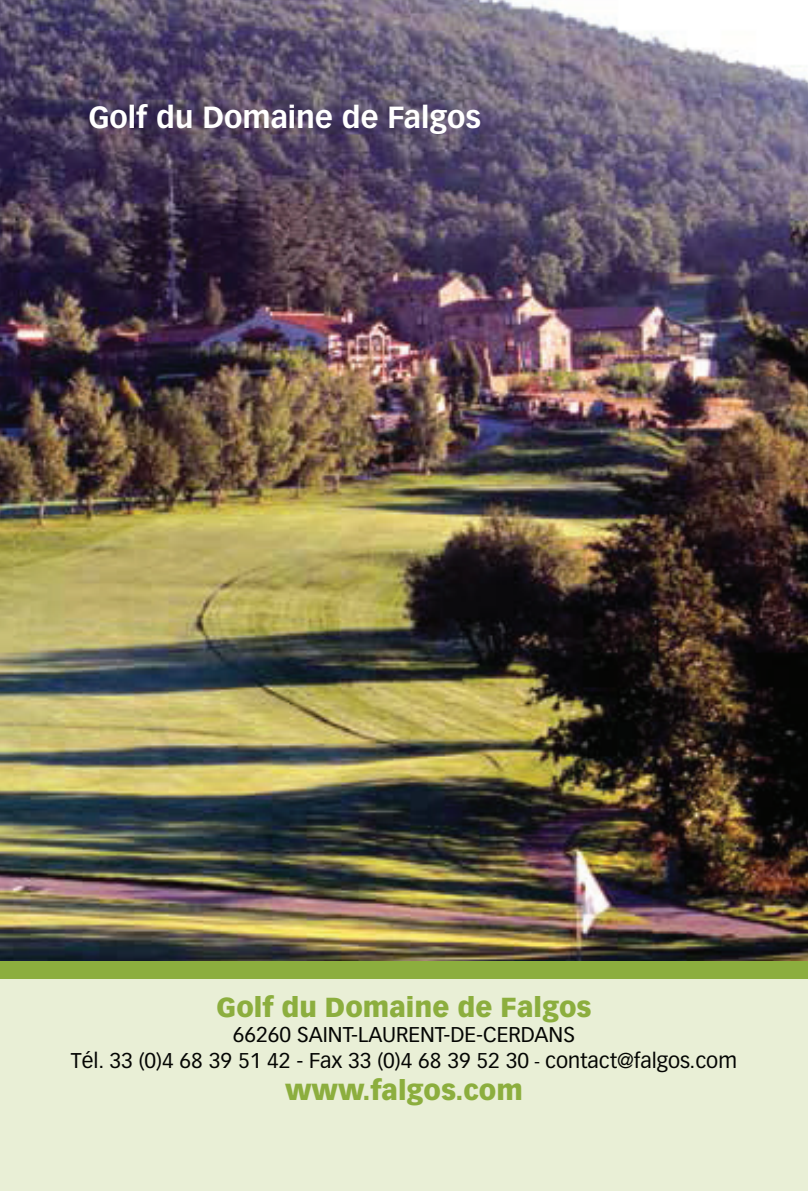
<style>
.page{position:relative;width:808px;height:1191px;background:#fff}
.page>*{position:absolute;margin:0;border:0;box-sizing:border-box;transform-origin:0 0}
.t1{font:700 30px "Vectora LH";color:#fff}
.t2{font:900 27px "Vectora LH";color:#8cae3e}
.t3{font:21px/25.2px "Vectora LH";color:#040503;text-align:center}
.s1{font-size:18px}
</style>
<div class="page">
<img style="left:0;top:0;width:808px;height:961px">
<div style="left:0;top:978px;width:808px;height:212px;background:#e9efd6"></div>
<div style="left:0;top:961px;width:808px;height:17px;background:#8cae3e"></div>
<h1 class="t1" style="left:88px;top:99px;width:394px">Golf du Domaine de Falgos</h1>
<p class="t2" style="left:216px;top:990px;width:377px">Golf du Domaine de Falgos</p>
<p class="t3" style="left:71px;top:1022px;width:667px">66260 SAINT-LAURENT-DE-CERDANS<br>Tél. 33 (0)4 68 39 51 42 - Fax 33 (0)4 68 39 52 30 <span class="s1">-</span> contact@falgos.com</p>
<p class="t2" style="left:285px;top:1073px;width:239px">www.falgos.com</p>
</div>
